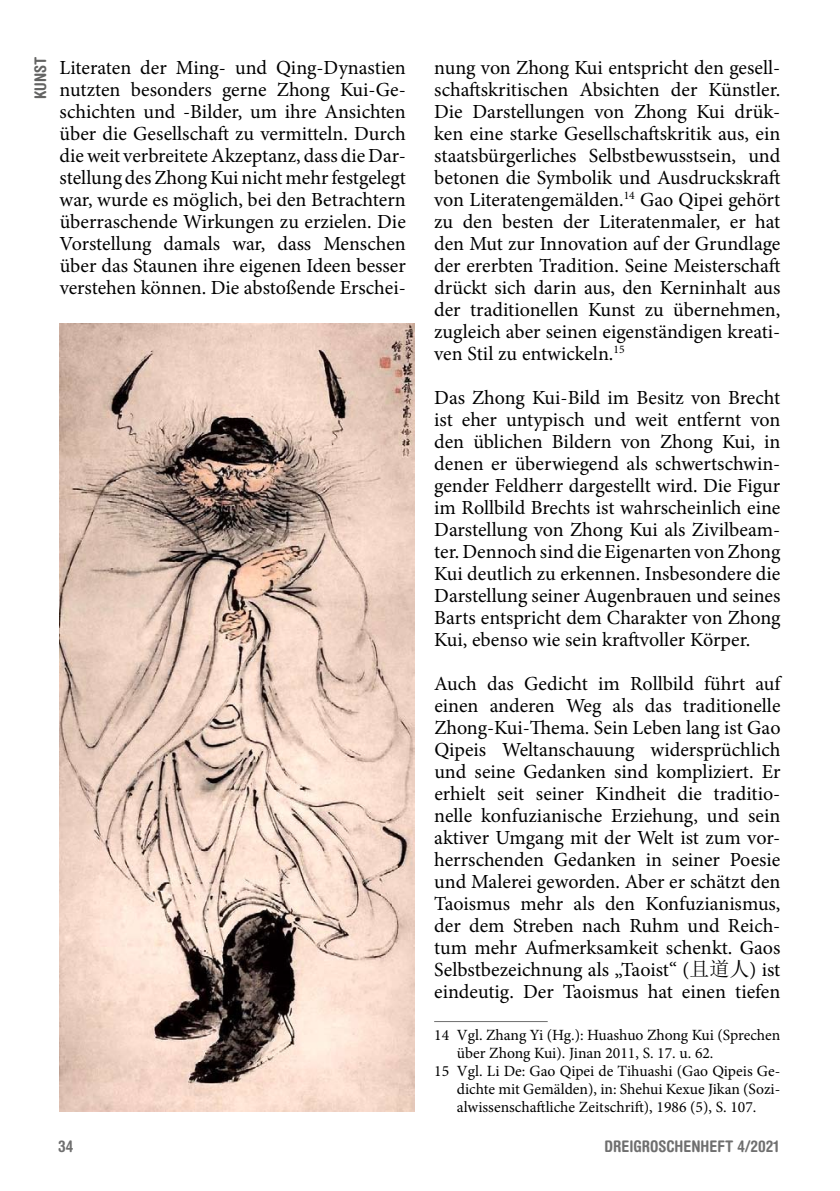
<style>
.page{position:relative;width:840px;height:1191px;background:#fff}
.page>*{position:absolute;margin:0;border:0;box-sizing:border-box;transform-origin:0 0}
.t1{font:20px/22px "Minion Pro";letter-spacing:-.005em;color:#000;text-align:justify}
.t2{font:700 condensed 16px "Helvetica Rounded";color:#6f6f6f}
.t3{font:700 condensed 16px "Helvetica Rounded";color:#636362}
.t4{font:15.6px "Minion Pro";color:#000}
.s1{font-family:"Sim Sun"}
</style>
<div class="page">
<hr style="left:434px;top:1021px;width:113px;height:1px;background:#6f6f6f">
<img style="left:60px;top:323px;width:354px;height:788px">
<p class="t3" style="left:31px;top:99px;width:44px;rotate:-90deg">KUNST</p>
<p class="t1" style="left:60px;top:56px;width:347px">Literaten der Ming- und Qing-Dynastien nutzten besonders gerne Zhong Kui-Ge&shy;schichten und -Bilder, um ihre Ansichten über die Gesellschaft zu vermitteln. Durch dieweit verbreiteteAkzeptanz, dass die Dar&shy;stellung desZhongKui nicht mehrfestgelegt war, wurde es möglich, bei den Betrachtern überraschende Wirkungen zu erzielen. Die Vorstellung damals war, dass Menschen über das Staunen ihre eigenen Ideen besser verstehen können. Die abstoßende Erschei-</p>
<p class="t1" style="left:434px;top:56px;width:347px;text-align:left">nung von Zhong Kui entspricht den gesell&shy;schaftskritischen Absichten der Künstler.<br>Die Darstellungen von Zhong Kui drüc&shy;ken eine starke Gesellschaftskritik aus, ein staatsbürgerliches Selbstbewusstsein, und betonen die Symbolik und Ausdruckskraft von Literatengemälden. <sup>14</sup> Gao Qipei gehört zu den besten der Literatenmaler, er hat den Mut zur Innovation auf der Grundlage der ererbten Tradition. Seine Meisterschaft drückt sich darin aus, den Kerninhalt aus der traditionellen Kunst zu übernehmen, zugleich aber seinen eigenständigen kreati&shy;ven Stil zu entwickeln. <sup>15</sup></p>
<p class="t1" style="left:434px;top:386px;width:347px">Das Zhong Kui-Bild im Besitz von Brecht ist eher untypisch und weit entfernt von den üblichen Bildern von Zhong Kui, in denen er überwiegend als schwertschwin&shy;gender Feldherr dargestellt wird. Die Figur im Rollbild Brechts ist wahrscheinlich eine Darstellung von Zhong Kui als Zivilbeam&shy;ter. Dennoch sind die Eigenarten vonZhong Kui deutlich zu erkennen. Insbesondere die Darstellung seiner Augenbrauen und seines Barts entspricht dem Charakter von Zhong Kui, ebenso wie sein kraftvoller Körper.</p>
<p class="t1" style="left:434px;top:672px;width:349px">Auch das Gedicht im Rollbild führt auf einen anderen Weg als das traditionelle Zhong-Kui-Thema. Sein Leben lang ist Gao Qipeis Weltanschauung widersprüchlich und seine Gedanken sind kompliziert. Er erhielt seit seiner Kindheit die traditio&shy;nelle konfuzianische Erziehung, und sein aktiver Umgang mit der Welt ist zum vor&shy;herrschenden Gedanken in seiner Poesie und Malerei geworden. Aber er schätzt den Taoismus mehr als den Konfuzianismus, der dem Streben nach Ruhm und Reich&shy;tum mehr Aufmerksamkeit schenkt. Gaos Selbstbezeichnung als „Taoist“ (<span class="s1">且道人</span>) ist eindeutig. Der Taoismus hat einen tiefen</p>
<p class="t4" style="left:434px;top:1024px;width:347px">14 Vgl. Zhang Yi (Hg.): Huashuo Zhong Kui (Sprechen</p>
<p class="t4" style="left:456px;top:1042px;width:256px">über Zhong Kui). Jinan 2011, S. 17. u. 62.</p>
<p class="t4" style="left:434px;top:1060px;width:347px">15 Vgl. Li De: Gao Qipei de Tihuashi (Gao Qipeis Ge-</p>
<p class="t4" style="left:456px;top:1078px;width:325px">dichte mit Gemälden), in: Shehui Kexue Jikan (Sozi-</p>
<p class="t4" style="left:456px;top:1096px;width:299px">alwissenschaftliche Zeitschrift), 1986 (5), S. 107.</p>
<p class="t2" style="left:58px;top:1136px;width:17px">34</p>
<p class="t2" style="left:604px;top:1136px;width:176px">DREIGROSCHENHEFT 4/2021</p>
</div>
